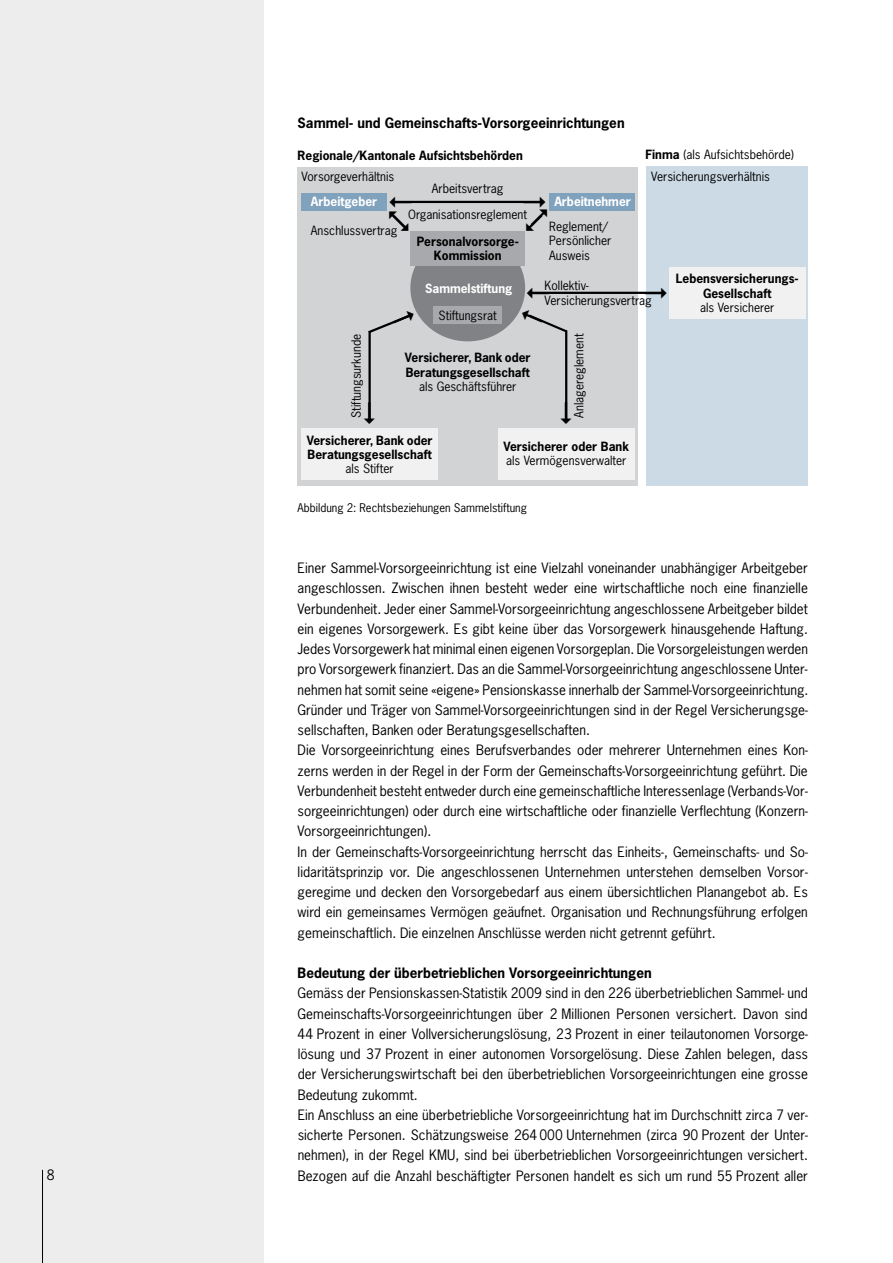
<style>
.page{position:relative;width:893px;height:1263px;background:#fff}
.page>*{position:absolute;margin:0;border:0;box-sizing:border-box;transform-origin:0 0}
.t1{font:13.5px/20.2px "News Gothic LT";color:#000}
.t2{font:700 13.5px "News Gothic LT";color:#000}
.t3{font:12px/14.4px "News Gothic LT";color:#000}
.t4{font:700 12px/14.4px "News Gothic LT";color:#000;text-align:center}
.t5{font:700 12px "News Gothic LT";color:#fff}
.t6{font:11.25px "News Gothic LT";color:#000}
.s1{font-weight:700}
</style>
<div class="page">
<div style="left:0;top:0;width:264px;height:1263px;background:#ededee"></div>
<hr style="left:42px;top:1170px;width:1px;height:93px;background:#000">
<div style="left:298px;top:167px;width:340px;height:319px;background:#d1d3d4"></div>
<div style="left:646px;top:166px;width:162px;height:320px;background:#ccdae5"></div>
<div style="left:302px;top:193px;width:85px;height:17px;background:#80a2bd"></div>
<div style="left:549px;top:193px;width:85px;height:17px;background:#80a2bd"></div>
<div style="left:410px;top:235px;width:115px;height:106px;background:#808285;border-radius:50%"></div>
<div style="left:410px;top:231px;width:115px;height:34px;background:#a7a9ac"></div>
<div style="left:434px;top:306px;width:68px;height:17px;background:#a7a9ac"></div>
<div style="left:302px;top:428px;width:136px;height:51px;background:#f1f1f2"></div>
<div style="left:498px;top:428px;width:136px;height:51px;background:#f1f1f2"></div>
<hr style="left:565px;top:331px;width:2px;height:90px;background:#000">
<hr style="left:392px;top:201px;width:152px;height:2px;background:#000">
<hr style="left:531px;top:292px;width:133px;height:2px;background:#000">
<div style="left:669px;top:267px;width:136px;height:51px;background:#f1f1f2"></div>
<svg style="left:565px;top:403px;width:3px;height:18px"></svg>
<svg style="left:529px;top:314px;width:39px;height:20px"></svg>
<svg style="left:368px;top:314px;width:43px;height:107px"></svg>
<svg style="left:391px;top:200px;width:20px;height:4px"></svg>
<svg style="left:524px;top:200px;width:21px;height:4px"></svg>
<svg style="left:531px;top:291px;width:17px;height:3px"></svg>
<svg style="left:645px;top:291px;width:19px;height:3px"></svg>
<p class="t1" style="left:47px;top:1165px;width:9px">8</p>
<p class="t2" style="left:298px;top:114px;width:328px">Sammel- und Gemeinschafts-Vorsorgeeinrichtungen</p>
<p class="t4" style="left:298px;top:148px;width:227px">Regionale/Kantonale Aufsichtsbehörden</p>
<p class="t3" style="left:645px;top:147px;width:150px"><span class="s1">Finma</span> (als Aufsichtsbehörde)</p>
<p class="t3" style="left:302px;top:169px;width:94px">Vorsorgeverhältnis</p>
<p class="t3" style="left:651px;top:169px;width:120px">Versicherungsverhältnis</p>
<p class="t5" style="left:311px;top:194px;width:68px">Arbeitgeber</p>
<p class="t5" style="left:554px;top:194px;width:78px">Arbeitnehmer</p>
<p class="t3" style="left:408px;top:176px;width:120px;line-height:25.7px;text-align:center">Arbeitsvertrag<br>Organisationsreglement</p>
<p class="t3" style="left:311px;top:223px;width:88px">Anschlussvertrag</p>
<p class="t3" style="left:549px;top:219px;width:64px">Reglement/<br>Persönlicher<br>Ausweis</p>
<p class="t4" style="left:417px;top:234px;width:104px">Personalvorsorge-<br>Kommission</p>
<p class="t5" style="left:425px;top:280px;width:89px">Sammelstiftung</p>
<p class="t3" style="left:545px;top:278px;width:109px">Kollektiv-<br>Versicherungsvertrag</p>
<p class="t3" style="left:439px;top:308px;width:60px">Stiftungsrat</p>
<p class="t3" style="left:349px;top:418px;width:86px;rotate:-90deg">Stiftungsurkunde</p>
<p class="t3" style="left:572px;top:418px;width:86px;rotate:-90deg">Anlagereglement</p>
<p class="t4" style="left:405px;top:350px;width:127px;text-align:left">Versicherer, Bank oder<br>Beratungsgesellschaft</p>
<p class="t3" style="left:419px;top:379px;width:99px">als Geschäftsführer</p>
<p class="t4" style="left:307px;top:433px;width:127px;text-align:left">Versicherer, Bank oder<br>Beratungsgesellschaft</p>
<p class="t3" style="left:345px;top:462px;width:50px">als Stifter</p>
<p class="t4" style="left:503px;top:439px;width:127px">Versicherer oder Bank</p>
<p class="t3" style="left:506px;top:454px;width:122px">als Vermögensverwalter</p>
<p class="t6" style="left:298px;top:501px;width:231px">Abbildung 2: Rechtsbeziehungen Sammelstiftung</p>
<p class="t4" style="left:676px;top:271px;width:124px">Lebensversicherungs-<br>Gesellschaft</p>
<p class="t3" style="left:700px;top:300px;width:76px">als Versicherer</p>
<p class="t1" style="left:298px;top:558px;width:512px">Einer Sammel-Vorsorgeeinrichtung ist eine Vielzahl voneinander unabhängiger Arbeitgeber angeschlossen. Zwischen ihnen besteht weder eine wirtschaftliche noch eine finanzielle Verbundenheit. Jeder einer Sammel-Vorsorgeeinrichtung angeschlossene Arbeitgeber bildet ein eigenes Vorsorgewerk. Es gibt keine über das Vorsorgewerk hinausgehende Haftung.<br>Jedes Vorsorgewerk hat minimal einen eigenen Vorsorgeplan. Die Vorsorgeleistungen werden pro Vorsorgewerk finanziert. Das an die Sammel-Vorsorgeeinrichtung angeschlossene Unter&shy;nehmen hat somit seine «eigene» Pensionskasse innerhalb der Sammel-Vorsorgeeinrichtung.<br>Gründer und Träger von Sammel-Vorsorgeeinrichtungen sind in der Regel Versicherungsge&shy;sellschaften, Banken oder Beratungsgesellschaften.<br>Die Vorsorgeeinrichtung eines Berufsverbandes oder mehrerer Unternehmen eines Kon&shy;zerns werden in der Regel in der Form der Gemeinschafts-Vorsorgeeinrichtung geführt. Die Verbundenheit besteht entweder durch eine gemeinschaftliche Interessenlage (Verbands-Vor&shy;sorgeeinrichtungen) oder durch eine wirtschaftliche oder finanzielle Verflechtung (Konzern-Vorsorgeeinrichtungen).<br>In der Gemeinschafts-Vorsorgeeinrichtung herrscht das Einheits-, Gemeinschafts- und So&shy;lidaritätsprinzip vor. Die angeschlossenen Unternehmen unterstehen demselben Vorsor&shy;geregime und decken den Vorsorgebedarf aus einem übersichtlichen Planangebot ab. Es wird ein gemeinsames Vermögen geäufnet. Organisation und Rechnungsführung erfolgen gemeinschaftlich. Die einzelnen Anschlüsse werden nicht getrennt geführt.</p>
<p class="t2" style="left:298px;top:964px;width:355px">Bedeutung der überbetrieblichen Vorsorgeeinrichtungen</p>
<p class="t1" style="left:298px;top:983px;width:512px">Gemäss der Pensionskassen-Statistik 2009 sind in den 226 überbetrieblichen Sammel- und Gemeinschafts-Vorsorgeeinrichtungen über 2 Millionen Personen versichert. Davon sind 44 Prozent in einer Vollversicherungslösung, 23 Prozent in einer teilautonomen Vorsorge&shy;lösung und 37 Prozent in einer autonomen Vorsorgelösung. Diese Zahlen belegen, dass der Versicherungswirtschaft bei den überbetrieblichen Vorsorgeeinrichtungen eine grosse Bedeutung zukommt.<br>Ein Anschluss an eine überbetriebliche Vorsorgeeinrichtung hat im Durchschnitt zirca 7 ver&shy;sicherte Personen. Schätzungsweise 264 000 Unternehmen (zirca 90 Prozent der Unter&shy;nehmen), in der Regel KMU, sind bei überbetrieblichen Vorsorgeeinrichtungen versichert.<br>Bezogen auf die Anzahl beschäftigter Personen handelt es sich um rund 55 Prozent aller</p>
</div>
